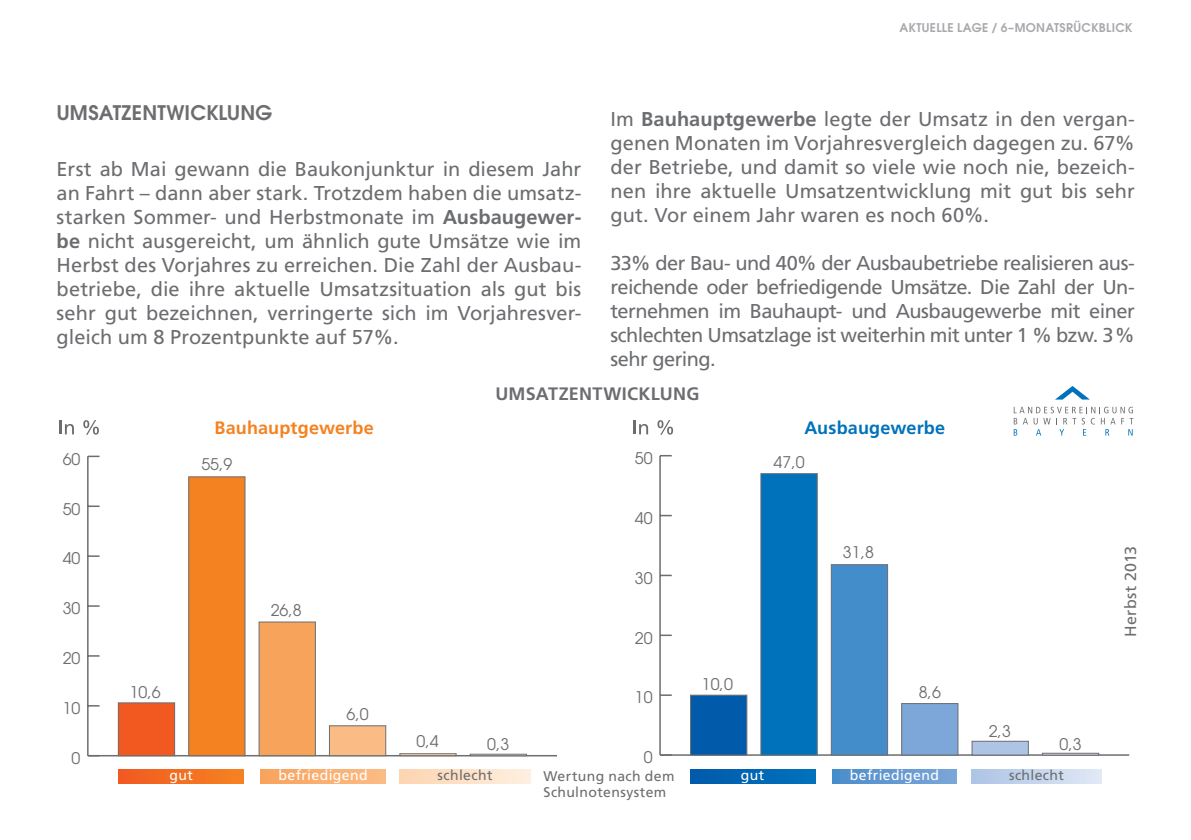
<style>
.page{position:relative;width:1191px;height:840px;background:#fff}
.page>*{position:absolute;margin:0;border:0;box-sizing:border-box;transform-origin:0 0}
.t1{font:20px/24px "Frutiger";color:#6c6d70;text-align:justify}
.t2{font:600 20px "Avant Garde";letter-spacing:.01em;color:#6c6d70}
.t3{font:700 18px "Frutiger";letter-spacing:.015em;color:#6c6d70}
.t4{font:700 18px "Frutiger";letter-spacing:.01em;color:#f58220}
.t5{font:700 18px "Frutiger";letter-spacing:.01em;color:#0072bc}
.t6{font:16px "Avant Garde";color:#6c6d70}
.t7{font:16px "Frutiger";letter-spacing:.025em;color:#6c6d70}
.t8{font:14px/16.8px "Frutiger";letter-spacing:.025em;color:#6c6d70}
.t9{font:14px "Frutiger";letter-spacing:.03em;color:#fff}
.t10{font:600 12px "Avant Garde";letter-spacing:.025em;color:#a8a9ad}
.s1{font-weight:700}
</style>
<div class="page">
<svg style="left:60px;top:420px;width:14px;height:14px"></svg>
<svg style="left:83px;top:420px;width:16px;height:14px"></svg>
<svg style="left:633px;top:420px;width:15px;height:14px"></svg>
<svg style="left:657px;top:420px;width:16px;height:14px"></svg>
<hr style="left:88px;top:754px;width:469px;height:2px;background:#6c6d70">
<hr style="left:87px;top:456px;width:2px;height:299px;background:#6c6d70">
<svg style="left:88px;top:754px;width:12px;height:1px"></svg>
<svg style="left:88px;top:704px;width:12px;height:2px"></svg>
<svg style="left:88px;top:654px;width:12px;height:2px"></svg>
<svg style="left:88px;top:455px;width:12px;height:2px"></svg>
<div style="left:470px;top:753px;width:57px;height:2px;background:#fef0e2;border:1px solid #6c6d70"></div>
<div style="left:399px;top:752px;width:57px;height:3px;background:#fdd5b0;border:1px solid #6c6d70"></div>
<div style="left:329px;top:724px;width:57px;height:31px;background:#fbbb85;border:1px solid #6c6d70"></div>
<div style="left:258px;top:621px;width:58px;height:134px;background:#f8a35c;border:1px solid #6c6d70"></div>
<div style="left:188px;top:476px;width:57px;height:279px;background:#f58220;border:1px solid #6c6d70"></div>
<div style="left:118px;top:702px;width:57px;height:53px;background:#f15921"></div>
<div style="left:118px;top:702px;width:57px;height:53px;border:1px solid #6c6d70"></div>
<hr style="left:660px;top:753px;width:469px;height:2px;background:#6c6d70">
<hr style="left:659px;top:455px;width:2px;height:299px;background:#6c6d70">
<svg style="left:660px;top:753px;width:12px;height:2px"></svg>
<svg style="left:661px;top:574px;width:11px;height:2px"></svg>
<svg style="left:661px;top:514px;width:11px;height:2px"></svg>
<div style="left:1042px;top:752px;width:57px;height:3px;background:#e1e9f6;border:1px solid #6c6d70"></div>
<div style="left:971px;top:740px;width:57px;height:15px;background:#adc4e5;border:1px solid #6c6d70"></div>
<div style="left:901px;top:702px;width:57px;height:53px;background:#7ca7d8;border:1px solid #6c6d70"></div>
<div style="left:830px;top:564px;width:58px;height:191px;background:#448dcb;border:1px solid #6c6d70"></div>
<div style="left:760px;top:473px;width:57px;height:282px;background:#0072bc;border:1px solid #6c6d70"></div>
<div style="left:690px;top:694px;width:57px;height:61px;background:#015aaa;border:1px solid #6c6d70"></div>
<svg style="left:1056px;top:386px;width:33px;height:13px"></svg>
<svg style="left:1013px;top:406px;width:120px;height:29px"></svg>
<svg style="left:119px;top:769px;width:125px;height:13px;background:#f36e20"></svg>
<svg style="left:261px;top:769px;width:124px;height:13px;background:#f9af70"></svg>
<svg style="left:400px;top:769px;width:130px;height:13px;background:#fde1c8"></svg>
<div style="left:690px;top:768px;width:125px;height:14px;background:#0166b3"></div>
<svg style="left:832px;top:769px;width:125px;height:13px;background:#6399d1"></svg>
<svg style="left:971px;top:769px;width:130px;height:13px;background:#c6d5ec"></svg>
<p class="t2" style="left:57px;top:100px;width:217px">UMSATZENTWICKLUNG</p>
<p class="t1" style="left:57px;top:157px;width:526px">Erst ab Mai gewann die Baukonjunktur in diesem Jahr an Fahrt – dann aber stark. Trotzdem haben die umsatz&shy;starken Sommer- und Herbstmonate im <span class="s1">Ausbaugewer&shy;be</span> nicht ausgereicht, um ähnlich gute Umsätze wie im Herbst des Vorjahres zu erreichen. Die Zahl der Ausbau&shy;betriebe, die ihre aktuelle Umsatzsituation als gut bis sehr gut bezeichnen, verringerte sich im Vorjahresver&shy;gleich um 8 Prozentpunkte auf 57%.</p>
<p class="t10" style="left:899px;top:20px;width:234px">AKTUELLE LAGE / 6–MONATSRÜCKBLICK</p>
<p class="t1" style="left:610px;top:107px;width:526px">Im <span class="s1">Bauhauptgewerbe</span> legte der Umsatz in den vergan&shy;genen Monaten im Vorjahresvergleich dagegen zu. 67% der Betriebe, und damit so viele wie noch nie, bezeich&shy;nen ihre aktuelle Umsatzentwicklung mit gut bis sehr gut. Vor einem Jahr waren es noch 60%.</p>
<p class="t1" style="left:610px;top:251px;width:526px">33% der Bau- und 40% der Ausbaubetriebe realisieren aus&shy;reichende oder befriedigende Umsätze. Die Zahl der Un&shy;ternehmen im Bauhaupt- und Ausbaugewerbe mit einer schlechten Umsatzlage ist weiterhin mit unter 1 % bzw. 3% sehr gering.</p>
<p class="t3" style="left:495px;top:383px;width:205px">UMSATZENTWICKLUNG</p>
<p class="t4" style="left:214px;top:417px;width:161px">Bauhauptgewerbe</p>
<p class="t5" style="left:804px;top:417px;width:142px">Ausbaugewerbe</p>
<p class="t6" style="left:63px;top:449px;width:19px">60</p>
<p class="t6" style="left:201px;top:454px;width:33px">55,9</p>
<p class="t6" style="left:635px;top:448px;width:19px">50</p>
<p class="t6" style="left:773px;top:452px;width:33px">47,0</p>
<p class="t6" style="left:63px;top:499px;width:19px">50</p>
<p class="t6" style="left:635px;top:508px;width:19px">40</p>
<p class="t6" style="left:63px;top:548px;width:19px">40</p>
<p class="t6" style="left:63px;top:598px;width:19px">30</p>
<p class="t6" style="left:271px;top:600px;width:33px">26,8</p>
<p class="t6" style="left:635px;top:568px;width:19px">30</p>
<p class="t6" style="left:635px;top:628px;width:19px">20</p>
<p class="t6" style="left:843px;top:542px;width:33px">31,8</p>
<p class="t7" style="left:1121px;top:637px;width:93px;rotate:-90deg">Herbst 2013</p>
<p class="t6" style="left:63px;top:648px;width:19px">20</p>
<p class="t6" style="left:63px;top:698px;width:19px">10</p>
<p class="t6" style="left:130px;top:682px;width:33px">10,6</p>
<p class="t6" style="left:346px;top:704px;width:24px">6,0</p>
<p class="t6" style="left:635px;top:687px;width:19px">10</p>
<p class="t6" style="left:702px;top:674px;width:33px">10,0</p>
<p class="t6" style="left:918px;top:682px;width:24px">8,6</p>
<p class="t6" style="left:72px;top:748px;width:10px">0</p>
<p class="t6" style="left:416px;top:731px;width:24px">0,4</p>
<p class="t6" style="left:487px;top:734px;width:24px">0,3</p>
<p class="t6" style="left:644px;top:747px;width:10px">0</p>
<p class="t6" style="left:988px;top:721px;width:24px">2,3</p>
<p class="t6" style="left:1059px;top:734px;width:24px">0,3</p>
<p class="t9" style="left:169px;top:766px;width:25px">gut</p>
<p class="t9" style="left:278px;top:766px;width:91px">befriedigend</p>
<p class="t8" style="left:437px;top:766px;width:56px">schlecht</p>
<p class="t9" style="left:741px;top:766px;width:25px">gut</p>
<p class="t9" style="left:850px;top:766px;width:91px">befriedigend</p>
<p class="t8" style="left:1009px;top:766px;width:56px">schlecht</p>
<p class="t8" style="left:543px;top:766px;width:133px">Wertung nach dem<br>Schulnotensystem</p>
</div>
